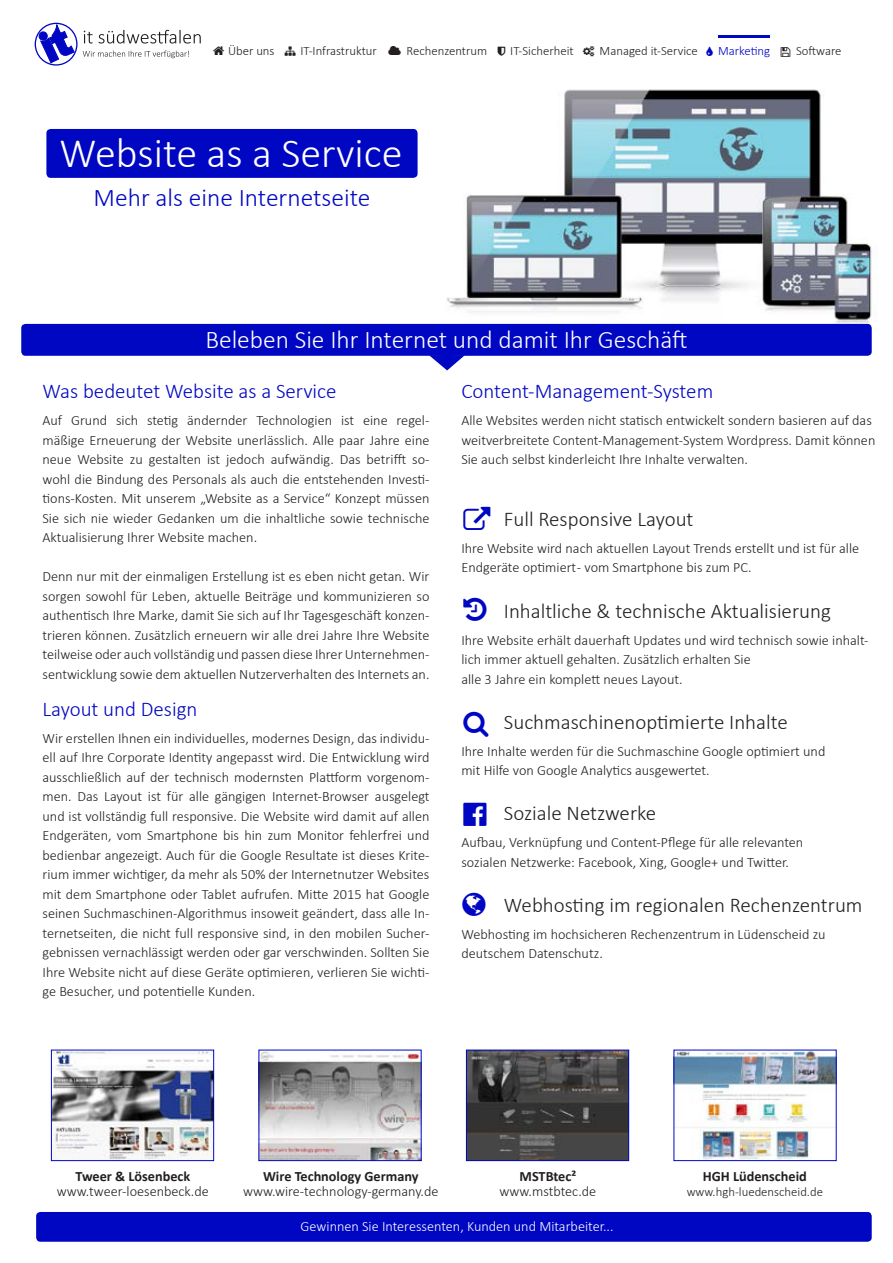
<style>
.page{position:relative;width:893px;height:1263px;background:#fff}
.page>*{position:absolute;margin:0;border:0;box-sizing:border-box;transform-origin:0 0}
.t1{font:300 42px "Calibri";color:#fff}
.t2{font:300 25.5px "Calibri";color:#fff}
.t3{font:300 25.5px "Calibri";color:#0007c3}
.t4{font:300 21px "Calibri";color:#231f20}
.t5{font:300 21px "Calibri";color:#0007c3}
.t6{font:300 14.25px/19.5px "Calibri";color:#231f20}
.t7{font:700 14.25px "Calibri";color:#231f20}
.t8{font:300 14.25px "Calibri";color:#fff}
.t9{font:300 12.75px "Calibri";color:#231f20}
.t10{font:300 12.75px "Calibri";color:#0007c3}
</style>
<div class="page">
<div style="left:35px;top:23px;width:43px;height:43px;border:1px solid #0007c3;border-radius:50%"></div>
<div style="left:39px;top:32px;width:8px;height:8px;border:1px solid #0007c3;border-radius:50%"></div>
<svg style="left:41px;top:24px;width:33px;height:39px"></svg>
<svg style="left:83px;top:51px;width:106px;height:7px"></svg>
<svg style="left:84px;top:30px;width:117px;height:14px"></svg>
<div style="left:36px;top:1212px;width:836px;height:30px;background:#0007c3;border-radius:4px"></div>
<img style="left:428px;top:89px;width:444px;height:236px">
<div style="left:46px;top:129px;width:372px;height:49px;background:#0007c3;border-radius:4px"></div>
<div style="left:21px;top:324px;width:851px;height:32px;background:#0007c3;border-radius:4px"></div>
<svg style="left:429px;top:355px;width:36px;height:15px"></svg>
<img style="left:53px;top:1052px;width:159px;height:107px">
<div style="left:51px;top:1050px;width:163px;height:111px;border:1px solid #0007c3"></div>
<img style="left:261px;top:1052px;width:159px;height:107px">
<div style="left:259px;top:1050px;width:163px;height:111px;border:1px solid #0007c3"></div>
<img style="left:468px;top:1052px;width:159px;height:107px">
<div style="left:466px;top:1050px;width:163px;height:111px;border:1px solid #0007c3"></div>
<img style="left:676px;top:1052px;width:159px;height:107px">
<div style="left:674px;top:1050px;width:163px;height:111px;border:1px solid #0007c3"></div>
<hr style="left:719px;top:35px;width:51px;height:3px;background:#0007c3">
<p class="t9" style="left:228px;top:43px;width:150px">Über uns ➔ IT-Infrastruktur</p>
<p class="t9" style="left:407px;top:43px;width:82px">Rechenzentrum</p>
<p class="t9" style="left:510px;top:43px;width:65px">IT-Sicherheit</p>
<p class="t9" style="left:600px;top:43px;width:100px">Managed it-Service</p>
<p class="t10" style="left:718px;top:43px;width:54px">Marketing</p>
<p class="t9" style="left:796px;top:43px;width:47px">Software</p>
<h1 class="t1" style="left:60px;top:127px;width:344px">Website as a Service</h1>
<h2 class="t3" style="left:94px;top:181px;width:278px">Mehr als eine Internetseite</h2>
<h2 class="t2" style="left:205px;top:324px;width:484px">Beleben Sie Ihr Internet und damit Ihr Geschäft</h2>
<h3 class="t5" style="left:43px;top:378px;width:296px">Was bedeutet Website as a Service</h3>
<p class="t6" style="left:43px;top:411px;width:388px;text-align:justify">Auf Grund sich stetig ändernder Technologien ist eine regel&shy;mäßige Erneuerung der Website unerlässlich. Alle paar Jahre eine neue Website zu gestalten ist jedoch aufwändig. Das betrifft so&shy;wohl die Bindung des Personals als auch die entstehenden Investi&shy;tions-Kosten. Mit unserem „Website as a Service“ Konzept müssen Sie sich nie wieder Gedanken um die inhaltliche sowie technische Aktualisierung Ihrer Website machen.</p>
<p class="t6" style="left:43px;top:567px;width:388px;text-align:justify">Denn nur mit der einmaligen Erstellung ist es eben nicht getan. Wir sorgen sowohl für Leben, aktuelle Beiträge und kommunizieren so authentisch Ihre Marke, damit Sie sich auf Ihr Tagesgeschäft konzen&shy;trieren können. Zusätzlich erneuern wir alle drei Jahre Ihre Website teilweise oder auch vollständig und passen diese Ihrer Unternehmen&shy;sentwicklung sowie dem aktuellen Nutzerverhalten des Internets an.</p>
<h3 class="t5" style="left:43px;top:696px;width:156px">Layout und Design</h3>
<p class="t6" style="left:43px;top:728px;width:388px;text-align:justify">Wir erstellen Ihnen ein individuelles, modernes Design, das individu&shy;ell auf Ihre Corporate Identity angepasst wird. Die Entwicklung wird ausschließlich auf der technisch modernsten Plattform vorgenom&shy;men. Das Layout ist für alle gängigen Internet-Browser ausgelegt und ist vollständig full responsive. Die Website wird damit auf allen Endgeräten, vom Smartphone bis hin zum Monitor fehlerfrei und bedienbar angezeigt. Auch für die Google Resultate ist dieses Krite&shy;rium immer wichtiger, da mehr als 50% der Internetnutzer Websites mit dem Smartphone oder Tablet aufrufen. Mitte 2015 hat Google seinen Suchmaschinen-Algorithmus insoweit geändert, dass alle In&shy;ternetseiten, die nicht full responsive sind, in den mobilen Sucher&shy;gebnissen vernachlässigt werden oder gar verschwinden. Sollten Sie Ihre Website nicht auf diese Geräte optimieren, verlieren Sie wichti&shy;ge Besucher, und potentielle Kunden.</p>
<h3 class="t5" style="left:461px;top:378px;width:253px">Content-Management-System</h3>
<p class="t6" style="left:461px;top:411px;width:415px">Alle Websites werden nicht statisch entwickelt sondern basieren auf das weitverbreitete Content-Management-System Wordpress. Damit können<br>Sie auch selbst kinderleicht Ihre Inhalte verwalten.</p>
<h3 class="t4" style="left:504px;top:506px;width:191px">Full Responsive Layout</h3>
<p class="t6" style="left:461px;top:538px;width:399px">Ihre Website wird nach aktuellen Layout Trends erstellt und ist für alle<br>Endgeräte optimiert - vom Smartphone bis zum PC.</p>
<h3 class="t4" style="left:504px;top:597px;width:329px">Inhaltliche &amp; technische Aktualisierung</h3>
<p class="t6" style="left:461px;top:630px;width:409px">Ihre Website erhält dauerhaft Updates und wird technisch sowie inhalt&shy;lich immer aktuell gehalten. Zusätzlich erhalten Sie<br>alle 3 Jahre ein komplett neues Layout.</p>
<h3 class="t4" style="left:504px;top:708px;width:285px">Suchmaschinenoptimierte Inhalte</h3>
<p class="t6" style="left:461px;top:741px;width:366px">Ihre Inhalte werden für die Suchmaschine Google optimiert und mit Hilfe von Google Analytics ausgewertet.</p>
<h3 class="t4" style="left:504px;top:800px;width:154px">Soziale Netzwerke</h3>
<p class="t6" style="left:461px;top:832px;width:343px">Aufbau, Verknüpfung und Content-Pflege für alle relevanten sozialen Netzwerke: Facebook, Xing, Google+ und Twitter.</p>
<h3 class="t4" style="left:504px;top:891px;width:360px">Webhosting im regionalen Rechenzentrum</h3>
<p class="t6" style="left:461px;top:924px;width:366px">Webhosting im hochsicheren Rechenzentrum in Lüdenscheid zu deutschem Datenschutz.</p>
<p class="t7" style="left:75px;top:1166px;width:116px">Tweer &amp; Lösenbeck</p>
<p class="t6" style="left:57px;top:1181px;width:153px">www.tweer-loesenbeck.de</p>
<p class="t7" style="left:263px;top:1166px;width:157px">Wire Technology Germany</p>
<p class="t6" style="left:243px;top:1181px;width:197px">www.wire-technology-germany.de</p>
<p class="t7" style="left:520px;top:1166px;width:58px">MSTBtec²</p>
<p class="t6" style="left:500px;top:1181px;width:98px">www.mstbtec.de</p>
<p class="t7" style="left:703px;top:1166px;width:106px">HGH Lüdenscheid</p>
<p class="t9" style="left:687px;top:1184px;width:138px">www.hgh-luedenscheid.de</p>
<p class="t8" style="left:301px;top:1217px;width:314px">Gewinnen Sie Interessenten, Kunden und Mitarbeiter...</p>
</div>
